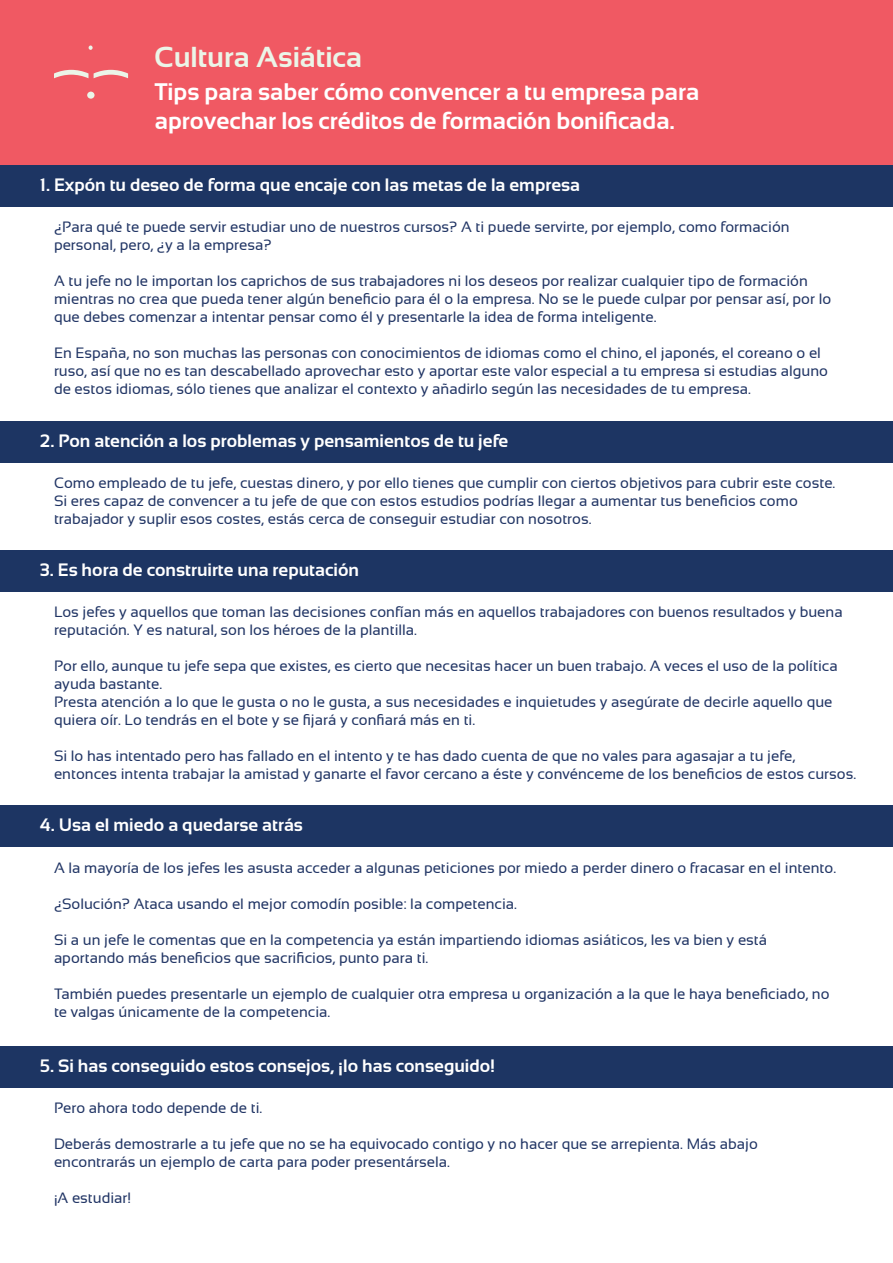
<style>
.page{position:relative;width:893px;height:1263px;background:#fff}
.page>*{position:absolute;margin:0;border:0;box-sizing:border-box;transform-origin:0 0}
.t1{font:700 28.95px "Sansation";color:#ebf5e8}
.t2{font:700 24px "Sansation";color:#fff}
.t3{font:700 18px "Sansation";color:#fff}
.t4{font:15px/18px "Sansation";color:#203464}
</style>
<div class="page">
<div style="left:0;top:0;width:893px;height:165px;background:#f05963"></div>
<svg style="left:54px;top:70px;width:74px;height:8px"></svg>
<div style="left:87px;top:92px;width:8px;height:7px;background:#ebf5e8;border-radius:50%"></div>
<svg style="left:89px;top:45px;width:4px;height:5px"></svg>
<div style="left:0;top:165px;width:893px;height:42px;background:#1d3563"></div>
<div style="left:0;top:421px;width:893px;height:42px;background:#1d3563"></div>
<div style="left:0;top:550px;width:893px;height:41px;background:#1d3563"></div>
<div style="left:0;top:805px;width:893px;height:42px;background:#1d3563"></div>
<div style="left:0;top:1046px;width:893px;height:41px;background:#1d3563"></div>
<h1 class="t1" style="left:154px;top:41px;width:210px">Cultura Asiática</h1>
<p class="t2" style="left:155px;top:79px;width:546px">Tips para saber cómo convencer a tu empresa para</p>
<p class="t2" style="left:155px;top:107px;width:522px">aprovechar los créditos de formación bonificada.</p>
<p class="t3" style="left:40px;top:175px;width:542px">1. Expón tu deseo de forma que encaje con las metas de la empresa</p>
<p class="t4" style="left:54px;top:218px;width:737px">¿Para qué te puede servir estudiar uno de nuestros cursos? A ti puede servirte, por ejemplo, como formación personal, pero, ¿y a la empresa?</p>
<p class="t4" style="left:54px;top:272px;width:779px">A tu jefe no le importan los caprichos de sus trabajadores ni los deseos por realizar cualquier tipo de formación mientras no crea que pueda tener algún beneficio para él o la empresa. No se le puede culpar por pensar así, por lo que debes comenzar a intentar pensar como él y presentarle la idea de forma inteligente.</p>
<p class="t4" style="left:54px;top:344px;width:776px">En España, no son muchas las personas con conocimientos de idiomas como el chino, el japonés, el coreano o el ruso, así que no es tan descabellado aprovechar esto y aportar este valor especial a tu empresa si estudias alguno de estos idiomas, sólo tienes que analizar el contexto y añadirlo según las necesidades de tu empresa.</p>
<p class="t3" style="left:40px;top:431px;width:470px">2. Pon atención a los problemas y pensamientos de tu jefe</p>
<p class="t4" style="left:54px;top:474px;width:783px">Como empleado de tu jefe, cuestas dinero, y por ello tienes que cumplir con ciertos objetivos para cubrir este coste.<br>Si eres capaz de convencer a tu jefe de que con estos estudios podrías llegar a aumentar tus beneficios como trabajador y suplir esos costes, estás cerca de conseguir estudiar con nosotros.</p>
<p class="t3" style="left:40px;top:560px;width:321px">3. Es hora de construirte una reputación</p>
<p class="t4" style="left:54px;top:603px;width:790px">Los jefes y aquellos que toman las decisiones confían más en aquellos trabajadores con buenos resultados y buena reputación. Y es natural, son los héroes de la plantilla.</p>
<p class="t4" style="left:54px;top:657px;width:785px">Por ello, aunque tu jefe sepa que existes, es cierto que necesitas hacer un buen trabajo. A veces el uso de la política ayuda bastante.</p>
<p class="t4" style="left:54px;top:693px;width:780px">Presta atención a lo que le gusta o no le gusta, a sus necesidades e inquietudes y asegúrate de decirle aquello que quiera oír. Lo tendrás en el bote y se fijará y confiará más en ti.</p>
<p class="t4" style="left:54px;top:747px;width:804px">Si lo has intentado pero has fallado en el intento y te has dado cuenta de que no vales para agasajar a tu jefe, entonces intenta trabajar la amistad y ganarte el favor cercano a éste y convénceme de los beneficios de estos cursos.</p>
<p class="t3" style="left:40px;top:815px;width:264px">4. Usa el miedo a quedarse atrás</p>
<p class="t4" style="left:54px;top:858px;width:784px">A la mayoría de los jefes les asusta acceder a algunas peticiones por miedo a perder dinero o fracasar en el intento.</p>
<p class="t4" style="left:54px;top:894px;width:464px">¿Solución? Ataca usando el mejor comodín posible: la competencia.</p>
<p class="t4" style="left:54px;top:930px;width:715px">Si a un jefe le comentas que en la competencia ya están impartiendo idiomas asiáticos, les va bien y está aportando más beneficios que sacrificios, punto para ti.</p>
<p class="t4" style="left:54px;top:984px;width:777px">También puedes presentarle un ejemplo de cualquier otra empresa u organización a la que le haya beneficiado, no te valgas únicamente de la competencia.</p>
<p class="t3" style="left:40px;top:1056px;width:457px">5. Si has conseguido estos consejos, ¡lo has conseguido!</p>
<p class="t4" style="left:54px;top:1099px;width:210px">Pero ahora todo depende de ti.</p>
<p class="t4" style="left:54px;top:1135px;width:705px">Deberás demostrarle a tu jefe que no se ha equivocado contigo y no hacer que se arrepienta. Más abajo encontrarás un ejemplo de carta para poder presentársela.</p>
<p class="t4" style="left:54px;top:1189px;width:79px">¡A estudiar!</p>
</div>
